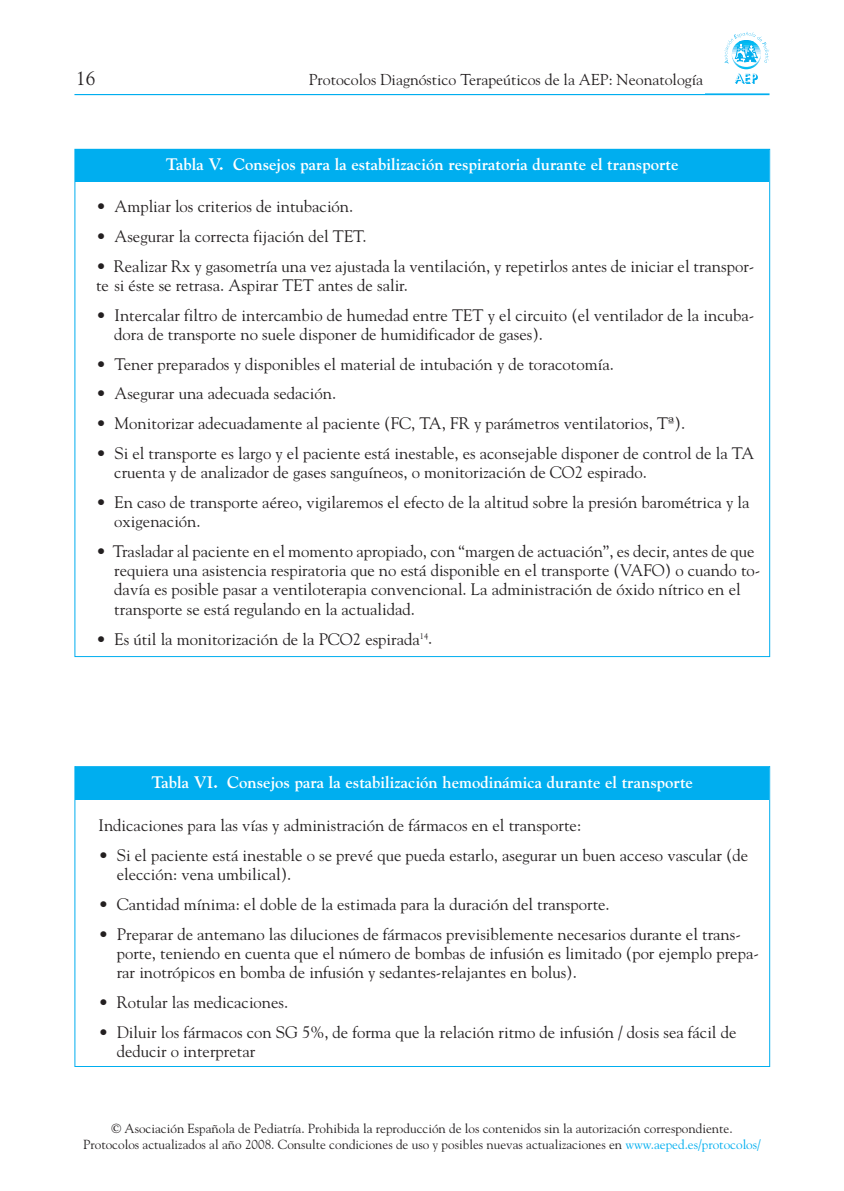
<style>
.page{position:relative;width:844px;height:1191px;background:#fff}
.page>*{position:absolute;margin:0;border:0;box-sizing:border-box;transform-origin:0 0}
.t1{font:19.25px "Goudy";color:#231f20}
.t2{font:16.62px/19.2px "Goudy";color:#231f20}
.t3{font:700 16.62px "Goudy";color:#fff}
.t4{font:15.75px "Goudy";color:#231f20}
.t5{font:13.12px/15.8px "Goudy";color:#231f20;text-align:center}
.s1{color:#00aeef}
</style>
<div class="page">
<div style="left:75px;top:149px;width:693px;height:33px;background:#00aeef"></div>
<div style="left:75px;top:766px;width:693px;height:33px;background:#00aeef"></div>
<hr style="left:74px;top:93px;width:695px;height:2px;background:#00aeef">
<div style="left:74px;top:69px;width:630px;height:25px;background:#fff"></div>
<svg style="left:724px;top:32px;width:45px;height:52px"></svg>
<p class="t1" style="left:76px;top:67px;width:21px">16</p>
<p class="t4" style="left:309px;top:70px;width:396px">Protocolos Diagnóstico Terapeúticos de la AEP: Neonatología</p>
<p class="t3" style="left:166px;top:155px;width:514px">Tabla V. Consejos para la estabilización respiratoria durante el transporte</p>
<p class="t2" style="left:96px;top:197px;width:259px">• Ampliar los criterios de intubación.</p>
<p class="t2" style="left:96px;top:226px;width:272px">• Asegurar la correcta fijación del TET.</p>
<p class="t2" style="left:96px;top:256px;width:659px">• Realizar Rx y gasometría una vez ajustada la ventilación, y repetirlos antes de iniciar el transpor&shy;te si éste se retrasa. Aspirar TET antes de salir.</p>
<p class="t2" style="left:114px;top:305px;width:641px;text-indent:-18px">• Intercalar filtro de intercambio de humedad entre TET y el circuito (el ventilador de la incuba&shy;dora de transporte no suele disponer de humidificador de gases).</p>
<p class="t2" style="left:96px;top:354px;width:519px">• Tener preparados y disponibles el material de intubación y de toracotomía.</p>
<p class="t2" style="left:96px;top:384px;width:241px">• Asegurar una adecuada sedación.</p>
<p class="t2" style="left:96px;top:414px;width:590px">• Monitorizar adecuadamente al paciente (FC, TA, FR y parámetros ventilatorios, Tª).</p>
<p class="t2" style="left:114px;top:443px;width:641px;text-indent:-18px">• Si el transporte es largo y el paciente está inestable, es aconsejable disponer de control de la TA cruenta y de analizador de gases sanguíneos, o monitorización de CO2 espirado.</p>
<p class="t2" style="left:114px;top:492px;width:636px;text-indent:-18px">• En caso de transporte aéreo, vigilaremos el efecto de la altitud sobre la presión barométrica y la oxigenación.</p>
<p class="t2" style="left:114px;top:541px;width:647px;text-indent:-18px">• Trasladar al paciente en el momento apropiado, con “margen de actuación”, es decir, antes de que requiera una asistencia respiratoria que no está disponible en el transporte (VAFO) o cuando to&shy;davía es posible pasar a ventiloterapia convencional. La administración de óxido nítrico en el transporte se está regulando en la actualidad.</p>
<p class="t2" style="left:96px;top:629px;width:337px">• Es útil la monitorización de la PCO2 espirada<sup>14</sup>.</p>
<p class="t3" style="left:151px;top:772px;width:543px">Tabla VI. Consejos para la estabilización hemodinámica durante el transporte</p>
<p class="t2" style="left:98px;top:816px;width:484px">Indicaciones para las vías y administración de fármacos en el transporte:</p>
<p class="t2" style="left:117px;top:845px;width:633px;text-indent:-18px">• Si el paciente está inestable o se prevé que pueda estarlo, asegurar un buen acceso vascular (de elección: vena umbilical).</p>
<p class="t2" style="left:98px;top:894px;width:512px">• Cantidad mínima: el doble de la estimada para la duración del transporte.</p>
<p class="t2" style="left:117px;top:924px;width:643px;text-indent:-18px">• Preparar de antemano las diluciones de fármacos previsiblemente necesarios durante el trans&shy;porte, teniendo en cuenta que el número de bombas de infusión es limitado (por ejemplo prepa&shy;rar inotrópicos en bomba de infusión y sedantes-relajantes en bolus).</p>
<p class="t2" style="left:98px;top:992px;width:191px">• Rotular las medicaciones.</p>
<p class="t2" style="left:117px;top:1022px;width:621px;text-indent:-18px">• Diluir los fármacos con SG 5%, de forma que la relación ritmo de infusión / dosis sea fácil de deducir o interpretar</p>
<p class="t5" style="left:83px;top:1120px;width:679px">© Asociación Española de Pediatría. Prohibida la reproducción de los contenidos sin la autorización correspondiente.<br>Protocolos actualizados al año 2008. Consulte condiciones de uso y posibles nuevas actualizaciones en <span class="s1">www.aeped.es/protocolos/</span></p>
</div>
